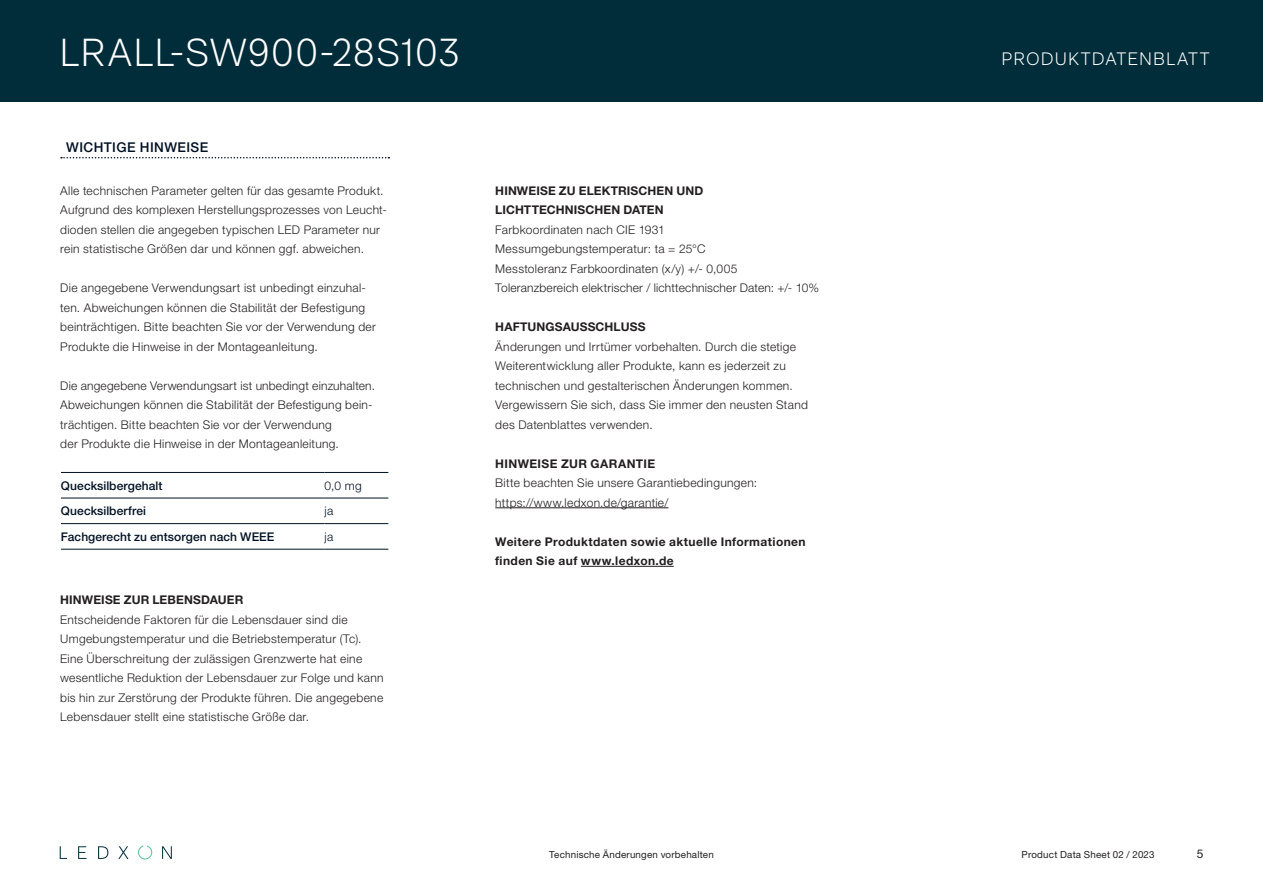
<style>
.page{position:relative;width:1263px;height:893px;background:#fff}
.page>*{position:absolute;margin:0;border:0;box-sizing:border-box;transform-origin:0 0}
.t1{font:300 39px "RM Neue";letter-spacing:.03em;color:#fff}
.t2{font:300 18px "RM Neue";letter-spacing:.06em;color:#fff}
.t3{font:500 13.5px "Helvetica Neue LT Std";letter-spacing:.03em;color:#001123}
.t4{font:300 12px/19.5px "Helvetica Neue LT Std";letter-spacing:.025em;color:#231f20}
.t5{font:700 12px/19.5px "Helvetica Neue LT Std";letter-spacing:.015em;color:#231f20}
.t6{font:700 12px/19.5px "Helvetica Neue LT Std";letter-spacing:.035em;color:#231f20}
.t7{font:500 12px "Helvetica Neue LT Std";letter-spacing:.005em;color:#001123}
.t8{font:300 12px "Helvetica Neue LT Std";color:#001123}
.t9{font:12px "Helvetica Neue LT Std";color:#231f20}
.t10{font:9.75px "Helvetica Neue LT Std";letter-spacing:.02em;color:#231f20}
</style>
<div class="page">
<div style="left:0;top:0;width:1263px;height:102px;background:#002d39"></div>
<svg style="left:60px;top:846px;width:7px;height:13px"></svg>
<svg style="left:78px;top:846px;width:8px;height:13px"></svg>
<svg style="left:98px;top:846px;width:10px;height:13px"></svg>
<svg style="left:118px;top:846px;width:10px;height:13px"></svg>
<svg style="left:162px;top:846px;width:10px;height:13px"></svg>
<svg style="left:138px;top:845px;width:14px;height:14px"></svg>
<svg style="left:61px;top:157px;width:328px;height:1px"></svg>
<hr style="left:61px;top:472px;width:264px;height:1px;background:#001123">
<hr style="left:325px;top:472px;width:63px;height:1px;background:#001123">
<hr style="left:61px;top:498px;width:264px;height:1px;background:#001123">
<hr style="left:325px;top:498px;width:63px;height:1px;background:#001123">
<hr style="left:61px;top:523px;width:264px;height:1px;background:#001123">
<hr style="left:325px;top:523px;width:63px;height:1px;background:#001123">
<hr style="left:61px;top:549px;width:264px;height:1px;background:#001123">
<hr style="left:325px;top:549px;width:63px;height:1px;background:#001123">
<hr style="left:495px;top:507px;width:173px;height:1px;background:#231f20">
<hr style="left:581px;top:566px;width:93px;height:1px;background:#231f20">
<h1 class="t1" style="left:60px;top:29px;width:402px">LRALL-SW900-28S103</h1>
<p class="t3" style="left:66px;top:139px;width:144px">WICHTIGE HINWEISE</p>
<p class="t4" style="left:60px;top:180px;width:328px">Alle technischen Parameter gelten für das gesamte Produkt.<br>Aufgrund des komplexen Herstellungsprozesses von Leucht&shy;dioden stellen die angegeben typischen LED Parameter nur rein statistische Größen dar und können ggf. abweichen.</p>
<p class="t4" style="left:60px;top:278px;width:317px">Die angegebene Verwendungsart ist unbedingt einzuhal&shy;ten. Abweichungen können die Stabilität der Befestigung beinträchtigen. Bitte beachten Sie vor der Verwendung der Produkte die Hinweise in der Montageanleitung.</p>
<p class="t4" style="left:60px;top:375px;width:316px">Die angegebene Verwendungsart ist unbedingt einzuhalten.<br>Abweichungen können die Stabilität der Befestigung bein&shy;trächtigen. Bitte beachten Sie vor der Verwendung<br>der Produkte die Hinweise in der Montageanleitung.</p>
<p class="t7" style="left:61px;top:478px;width:103px">Quecksilbergehalt</p>
<p class="t8" style="left:325px;top:478px;width:39px">0,0 mg</p>
<p class="t7" style="left:61px;top:504px;width:87px">Quecksilberfrei</p>
<p class="t8" style="left:325px;top:503px;width:10px">ja</p>
<p class="t7" style="left:61px;top:529px;width:215px">Fachgerecht zu entsorgen nach WEEE</p>
<p class="t8" style="left:325px;top:529px;width:10px">ja</p>
<p class="t5" style="left:60px;top:590px;width:185px">HINWEISE ZUR LEBENSDAUER</p>
<p class="t4" style="left:60px;top:609px;width:325px">Entscheidende Faktoren für die Lebensdauer sind die Umgebungstemperatur und die Betriebstemperatur (Tc).<br>Eine Überschreitung der zulässigen Grenzwerte hat eine wesentliche Reduktion der Lebensdauer zur Folge und kann bis hin zur Zerstörung der Produkte führen. Die angegebene Lebensdauer stellt eine statistische Größe dar.</p>
<p class="t5" style="left:495px;top:180px;width:210px">HINWEISE ZU ELEKTRISCHEN UND<br>LICHTTECHNISCHEN DATEN</p>
<p class="t4" style="left:495px;top:219px;width:325px">Farbkoordinaten nach CIE 1931<br>Messumgebungstemperatur: ta = 25°C<br>Messtoleranz Farbkoordinaten (x/y) +/- 0,005<br>Toleranzbereich elektrischer / lichttechnischer Daten: +/- 10%</p>
<p class="t5" style="left:495px;top:317px;width:152px">HAFTUNGSAUSSCHLUSS</p>
<p class="t4" style="left:495px;top:336px;width:314px">Änderungen und Irrtümer vorbehalten. Durch die stetige Weiterentwicklung aller Produkte, kann es jederzeit zu technischen und gestalterischen Änderungen kommen.<br>Vergewissern Sie sich, dass Sie immer den neusten Stand des Datenblattes verwenden.</p>
<p class="t5" style="left:495px;top:453px;width:161px">HINWEISE ZUR GARANTIE</p>
<p class="t4" style="left:495px;top:473px;width:263px">Bitte beachten Sie unsere Garantiebedingungen: https://www.ledxon.de/garantie/</p>
<p class="t6" style="left:495px;top:531px;width:312px">Weitere Produktdaten sowie aktuelle Informationen finden Sie auf www.ledxon.de</p>
<h2 class="t2" style="left:1002px;top:48px;width:209px">PRODUKTDATENBLATT</h2>
<p class="t10" style="left:549px;top:848px;width:166px">Technische Änderungen vorbehalten</p>
<p class="t10" style="left:1022px;top:848px;width:134px">Product Data Sheet 02 / 2023</p>
<p class="t9" style="left:1197px;top:846px;width:8px">5</p>
</div>
